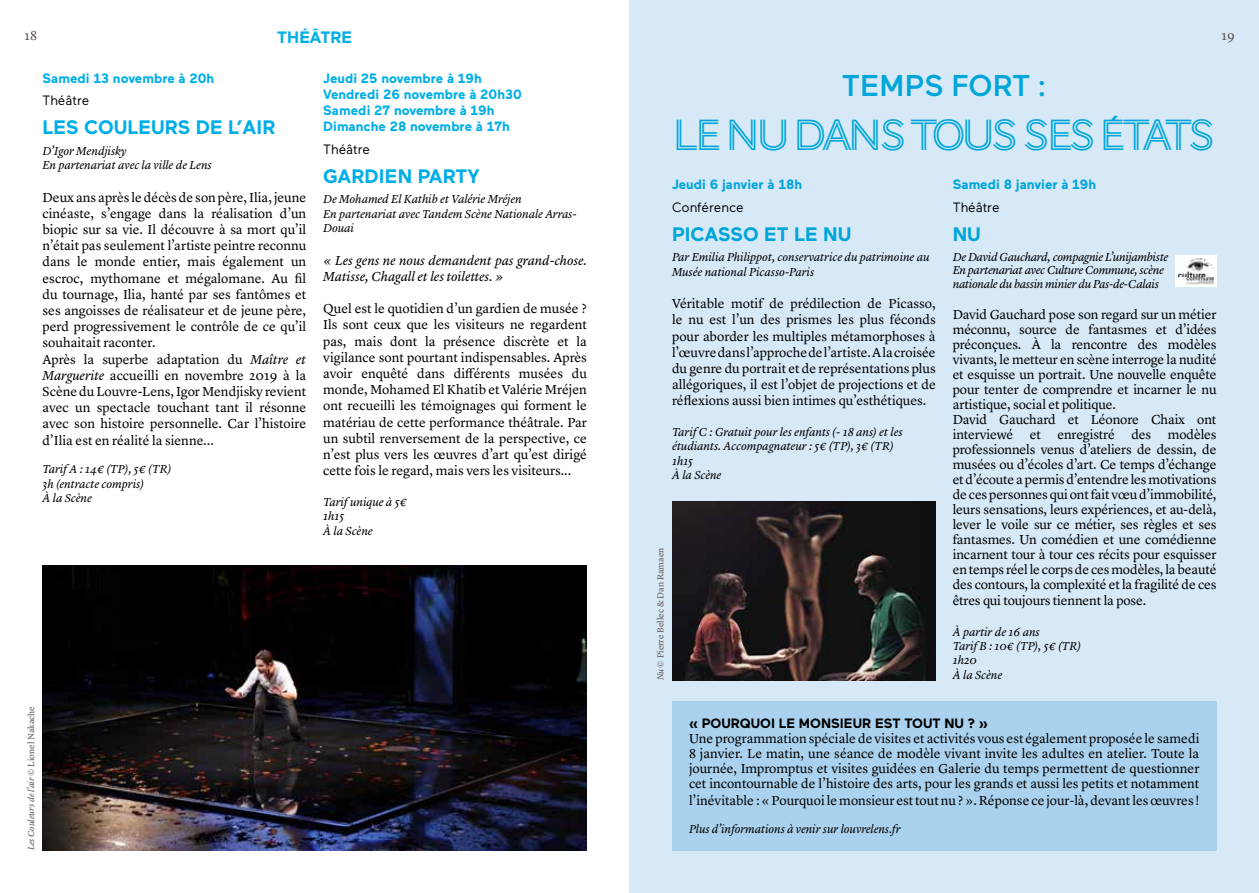
<style>
.page{position:relative;width:1259px;height:893px;background:#fff}
.page>*{position:absolute;margin:0;border:0;box-sizing:border-box;transform-origin:0 0}
.t1{font:45px "AW Conqueror Std Inline";letter-spacing:-.11em;color:#00a6d9}
.t2{font:500 30px "Maax";color:#00a6d9}
.t3{font:700 19.5px "Maax";color:#00aee7}
.t4{font:700 19.5px "Maax";color:#00a6d9}
.t5{font:700 16.5px "Maax";color:#00aee7}
.t6{font:13.5px/16.2px "Lyon Text";letter-spacing:-.01em;color:#000;text-align:justify}
.t7{font:700 13.5px/16.2px "Maax";color:#00aee7}
.t8{font:italic 13.5px/16.2px "Lyon Text";color:#000}
.t9{font:700 13.5px "Maax";color:#00a6d9}
.t10{font:13.5px "Maax";color:#000}
.t11{font:700 13.5px "Maax";color:#000}
.t12{font:13.5px "Lyon Text";color:#5d514d}
.t13{font:italic 12px/14.4px "Lyon Text";letter-spacing:-.01em;color:#000}
.t14{font:italic 9px "Lyon Text";color:#5d514d}
.t15{font:9px "Lyon Text";color:#5d514d}
.s1{font-style:italic}
.s2{font-style:normal}
</style>
<div class="page">
<div style="left:629px;top:0;width:630px;height:893px;background:#d7e9f7"></div>
<div style="left:672px;top:701px;width:544px;height:149px;background:#aad2ee"></div>
<img style="left:43px;top:565px;width:544px;height:285px">
<img style="left:672px;top:502px;width:263px;height:178px">
<img style="left:1175px;top:256px;width:41px;height:31px">
<p class="t12" style="left:24px;top:25px;width:14px">18</p>
<p class="t5" style="left:277px;top:28px;width:77px">THÉÂTRE</p>
<p class="t7" style="left:43px;top:70px;width:173px">Samedi 13 novembre à 20h</p>
<p class="t10" style="left:43px;top:93px;width:48px">Théâtre</p>
<h3 class="t3" style="left:43px;top:117px;width:235px">LES COULEURS DE L’AIR</h3>
<p class="t13" style="left:43px;top:143px;width:171px">D’Igor Mendjisky<br>En partenariat avec la ville de Lens</p>
<p class="t6" style="left:43px;top:188px;width:265px;text-align:left">Deux ans après le décès de son père, Ilia, jeune cinéaste, s’engage dans la réalisation d’un biopic sur sa vie. Il découvre à sa mort qu’il n’était pas seulement l’artiste peintre reconnu dans le monde entier, mais également un escroc, mythomane et mégalomane. Au fil du tournage, Ilia, hanté par ses fantômes et ses angoisses de réalisateur et de jeune père, perd progressivement le contrôle de ce qu’il souhaitait raconter.<br>Après la superbe adaptation du <span class="s1">Maître et Marguerite</span> accueilli en novembre 2019 à la Scène du Louvre-Lens, Igor Mendjisky revient avec un spectacle touchant tant il résonne avec son histoire personnelle. Car l’histoire d’Ilia est en réalité la sienne...</p>
<p class="t13" style="left:43px;top:461px;width:130px">Tarif A : 14€ (TP), 5€ (TR)<br>3h (entracte compris)<br>À la Scène</p>
<p class="t7" style="left:323px;top:70px;width:200px">Jeudi 25 novembre à 19h<br>Vendredi 26 novembre à 20h30<br>Samedi 27 novembre à 19h<br>Dimanche 28 novembre à 17h</p>
<p class="t10" style="left:323px;top:142px;width:48px">Théâtre</p>
<h3 class="t3" style="left:323px;top:166px;width:158px">GARDIEN PARTY</h3>
<p class="t13" style="left:323px;top:191px;width:255px">De Mohamed El Kathib et Valérie Mréjen<br>En partenariat avec Tandem Scène Nationale Arras-<br>Douai</p>
<p class="t8" style="left:323px;top:251px;width:265px">« Les gens ne nous demandent pas grand-chose.<br>Matisse, Chagall et les toilettes. »</p>
<p class="t6" style="left:323px;top:299px;width:265px">Quel est le quotidien d’un gardien de musée ?<br>Ils sont ceux que les visiteurs ne regardent pas, mais dont la présence discrète et la vigilance sont pourtant indispensables. Après avoir enquêté dans différents musées du monde, Mohamed El Khatib et Valérie Mréjen ont recueilli les témoignages qui forment le matériau de cette performance théâtrale. Par un subtil renversement de la perspective, ce n’est plus vers les œuvres d’art qu’est dirigé cette fois le regard, mais vers les visiteurs...</p>
<p class="t13" style="left:323px;top:494px;width:85px">Tarif unique à 5€<br>1h15<br>À la Scène</p>
<p class="t14" style="left:24px;top:850px;width:146px;rotate:-90deg">Les Couleurs de l’air <span class="s2">© Lionel Nakache</span></p>
<p class="t12" style="left:1221px;top:25px;width:15px">19</p>
<h2 class="t2" style="left:842px;top:69px;width:206px">TEMPS FORT :</h2>
<h1 class="t1" style="left:672px;top:110px;width:546px">LE NU DANS TOUS SES ÉTATS</h1>
<p class="t9" style="left:672px;top:177px;width:132px">Jeudi 6 janvier à 18h</p>
<p class="t10" style="left:672px;top:200px;width:73px">Conférence</p>
<h3 class="t4" style="left:672px;top:224px;width:181px">PICASSO ET LE NU</h3>
<p class="t13" style="left:672px;top:249px;width:259px">Par Emilia Philippot, conservatrice du patrimoine au<br>Musée national Picasso-Paris</p>
<p class="t6" style="left:672px;top:295px;width:265px">Véritable motif de prédilection de Picasso, le nu est l’un des prismes les plus féconds pour aborder les multiples métamorphoses à l’œuvre dans l’approche de l’artiste. A la croisée du genre du portrait et de représentations plus allégoriques, il est l’objet de projections et de réflexions aussi bien intimes qu’esthétiques.</p>
<p class="t13" style="left:672px;top:424px;width:232px">Tarif C : Gratuit pour les enfants (- 18 ans) et les étudiants. Accompagnateur : 5€ (TP), 3€ (TR)<br>1h15<br>À la Scène</p>
<p class="t15" style="left:653px;top:680px;width:134px;rotate:-90deg"><span class="s1">Nu</span> © Pierre Bellec &amp; Dan Ramaen</p>
<p class="t9" style="left:952px;top:177px;width:145px">Samedi 8 janvier à 19h</p>
<p class="t10" style="left:952px;top:200px;width:48px">Théâtre</p>
<h3 class="t4" style="left:952px;top:224px;width:30px">NU</h3>
<p class="t13" style="left:952px;top:249px;width:217px;line-height:13.5px">De David Gauchard, compagnie L’unijambiste<br>En partenariat avec Culture Commune, scène nationale du bassin minier du Pas-de-Calais</p>
<p class="t6" style="left:952px;top:306px;width:265px;line-height:15px;text-align:left">David Gauchard pose son regard sur un métier méconnu, source de fantasmes et d’idées préconçues. À la rencontre des modèles vivants, le metteur en scène interroge la nudité et esquisse un portrait. Une nouvelle enquête pour tenter de comprendre et incarner le nu artistique, social et politique.<br>David Gauchard et Léonore Chaix ont interviewé et enregistré des modèles professionnels venus d’ateliers de dessin, de musées ou d’écoles d’art. Ce temps d’échange et d’écoute a permis d’entendre les motivations de ces personnes qui ont fait vœu d’immobilité, leurs sensations, leurs expériences, et au-delà, lever le voile sur ce métier, ses règles et ses fantasmes. Un comédien et une comédienne incarnent tour à tour ces récits pour esquisser en temps réel le corps de ces modèles, la beauté des contours, la complexité et la fragilité de ces êtres qui toujours tiennent la pose.</p>
<p class="t13" style="left:952px;top:623px;width:130px">À partir de 16 ans<br>Tarif B : 10€ (TP), 5€ (TR)<br>1h20<br>À la Scène</p>
<p class="t11" style="left:689px;top:716px;width:300px">« POURQUOI LE MONSIEUR EST TOUT NU ? »</p>
<p class="t6" style="left:689px;top:730px;width:512px;line-height:15.3px">Une programmation spéciale de visites et activités vous est également proposée le samedi 8 janvier. Le matin, une séance de modèle vivant invite les adultes en atelier. Toute la journée, Impromptus et visites guidées en Galerie du temps permettent de questionner cet incontournable de l’histoire des arts, pour les grands et aussi les petits et notamment l’inévitable : « Pourquoi le monsieur est tout nu ? ». Réponse ce jour-là, devant les œuvres !</p>
<p class="t13" style="left:689px;top:821px;width:213px">Plus d’informations à venir sur louvrelens.fr</p>
</div>
